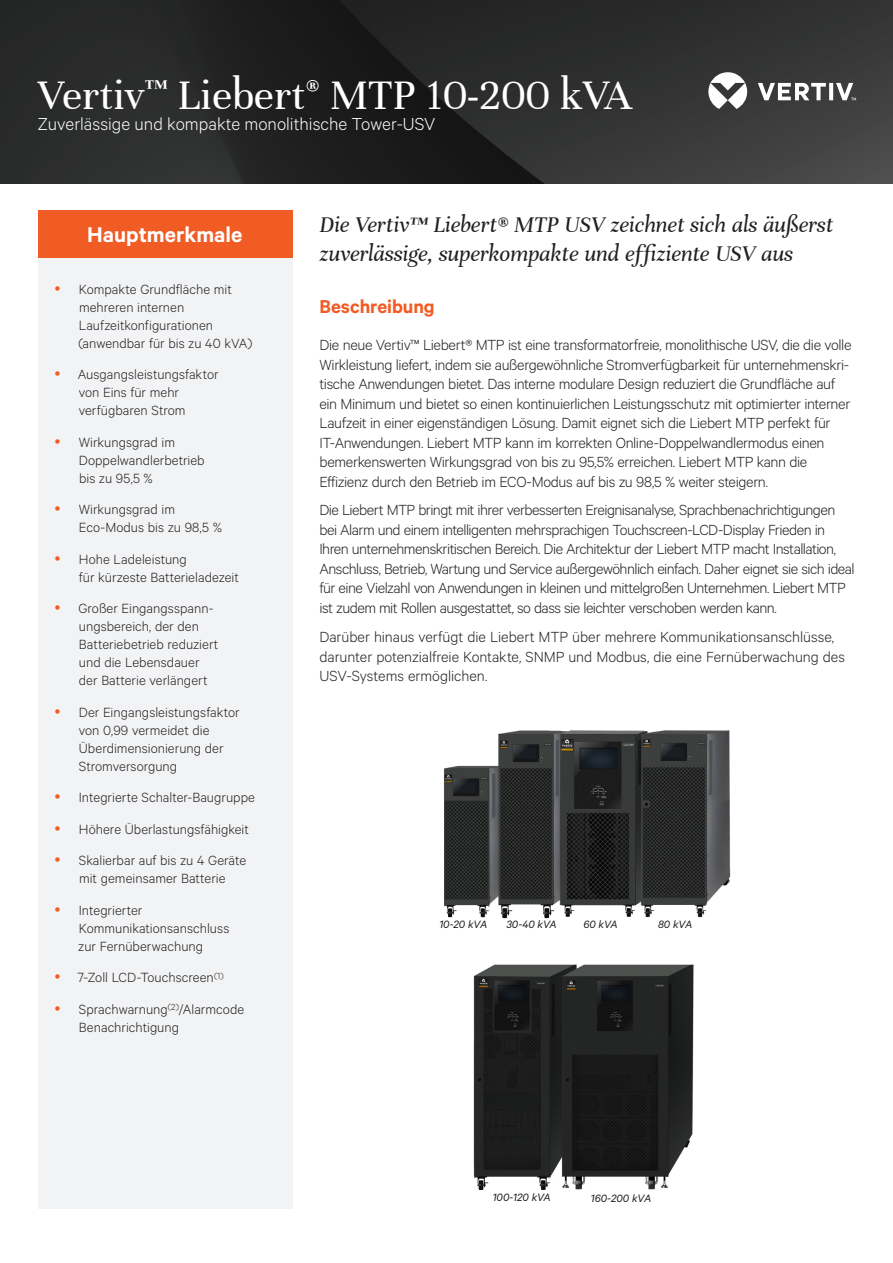
<style>
.page{position:relative;width:893px;height:1263px;background:#fff}
.page>*{position:absolute;margin:0;border:0;box-sizing:border-box;transform-origin:0 0}
.Vertiv_Header_Title{font:45px "Unna";color:#fff}
.Vertiv_Lead-in{font:italic 24px/28.8px "Unna";letter-spacing:-.005em;color:#231f20}
.Orange_Box_Heading{font:600 24px "Calibre";color:#fff}
.Vertiv_Orange_Main_H{font:600 21px "Calibre";letter-spacing:-.005em;color:#f15b24}
.Vertiv_Header_Subtit{font:300 19.5px "Calibre";color:#fff}
.Vertiv_Body_Text{font:300 16.5px/19.5px "Calibre";letter-spacing:-.025em;color:#231f20}
.Vertiv_Body_Text-2{font:300 16.5px/19.8px "Calibre";letter-spacing:-.005em;color:#231f20}
.t1{font:300 15px/18px "Calibre";color:#231f20}
.Vertiv_Header_Subtit-2{font:italic 12px "Calibre";color:#231f20}
</style>
<div class="page">
<img style="left:0;top:0;width:893px;height:183px">
<svg style="left:708px;top:72px;width:148px;height:37px"></svg>
<div style="left:38px;top:258px;width:254px;height:951px;background:#f2f3f4"></div>
<div style="left:38px;top:211px;width:254px;height:47px;background:#f15b24"></div>
<img style="left:444px;top:730px;width:287px;height:189px">
<img style="left:473px;top:964px;width:221px;height:226px">
<p class="Vertiv_Header_Title" style="left:38px;top:69px;width:596px">Vertiv<sup>™</sup> Liebert<sup>®</sup> MTP 10-200 kVA</p>
<p class="Vertiv_Header_Subtit" style="left:38px;top:112px;width:399px">Zuverlässige und kompakte monolithische Tower-USV</p>
<p class="Orange_Box_Heading" style="left:87px;top:220px;width:157px">Hauptmerkmale</p>
<p class="t1" style="left:78px;top:279px;width:176px">Kompakte Grundfläche mit mehreren internen<br>Laufzeitkonfigurationen (anwendbar für bis zu 40 kVA)</p>
<p class="t1" style="left:78px;top:365px;width:142px">Ausgangsleistungsfaktor von Eins für mehr verfügbaren Strom</p>
<p class="t1" style="left:79px;top:432px;width:127px">Wirkungsgrad im<br>Doppelwandlerbetrieb bis zu 95,5 %</p>
<p class="t1" style="left:79px;top:500px;width:145px">Wirkungsgrad im<br>Eco-Modus bis zu 98,5 %</p>
<p class="t1" style="left:79px;top:549px;width:161px">Hohe Ladeleistung<br>für kürzeste Batterieladezeit</p>
<p class="t1" style="left:78px;top:599px;width:141px">Großer Eingangsspann&shy;ungsbereich, der den<br>Batteriebetrieb reduziert und die Lebensdauer der Batterie verlängert</p>
<p class="t1" style="left:79px;top:702px;width:162px">Der Eingangsleistungsfaktor von 0,99 vermeidet die<br>Überdimensionierung der<br>Stromversorgung</p>
<p class="t1" style="left:79px;top:788px;width:178px">Integrierte Schalter-Baugruppe</p>
<p class="t1" style="left:79px;top:819px;width:172px">Höhere Überlastungsfähigkeit</p>
<p class="t1" style="left:79px;top:851px;width:169px">Skalierbar auf bis zu 4 Geräte mit gemeinsamer Batterie</p>
<p class="t1" style="left:78px;top:900px;width:153px">Integrierter<br>Kommunikationsanschluss zur Fernüberwachung</p>
<p class="t1" style="left:77px;top:968px;width:148px">7-Zoll LCD-Touchscreen<sup>(1)</sup></p>
<p class="t1" style="left:79px;top:999px;width:167px">Sprachwarnung<sup>(2)</sup>/Alarmcode<br>Benachrichtigung</p>
<p class="Vertiv_Lead-in" style="left:319px;top:210px;width:515px">Die Vertiv™ Liebert® MTP USV zeichnet sich als äußerst zuverlässige, superkompakte und effiziente USV aus</p>
<p class="Vertiv_Orange_Main_H" style="left:319px;top:294px;width:117px">Beschreibung</p>
<p class="Vertiv_Body_Text" style="left:319px;top:335px;width:534px">Die neue Vertiv™ Liebert® MTP ist eine transformatorfreie, monolithische USV, die die volle Wirkleistung liefert, indem sie außergewöhnliche Stromverfügbarkeit für unternehmenskri&shy;tische Anwendungen bietet. Das interne modulare Design reduziert die Grundfläche auf ein Minimum und bietet so einen kontinuierlichen Leistungsschutz mit optimierter interner Laufzeit in einer eigenständigen Lösung. Damit eignet sich die Liebert MTP perfekt für IT-Anwendungen. Liebert MTP kann im korrekten Online-Doppelwandlermodus einen bemerkenswerten Wirkungsgrad von bis zu 95,5% erreichen. Liebert MTP kann die Effizienz durch den Betrieb im ECO-Modus auf bis zu 98,5 % weiter steigern.</p>
<p class="Vertiv_Body_Text" style="left:319px;top:500px;width:537px">Die Liebert MTP bringt mit ihrer verbesserten Ereignisanalyse, Sprachbenachrichtigungen bei Alarm und einem intelligenten mehrsprachigen Touchscreen-LCD-Display Frieden in Ihren unternehmenskritischen Bereich. Die Architektur der Liebert MTP macht Installation, Anschluss, Betrieb, Wartung und Service außergewöhnlich einfach. Daher eignet sie sich ideal für eine Vielzahl von Anwendungen in kleinen und mittelgroßen Unternehmen. Liebert MTP ist zudem mit Rollen ausgestattet, so dass sie leichter verschoben werden kann.</p>
<p class="Vertiv_Body_Text-2" style="left:319px;top:626px;width:527px">Darüber hinaus verfügt die Liebert MTP über mehrere Kommunikationsanschlüsse, darunter potenzialfreie Kontakte, SNMP und Modbus, die eine Fernüberwachung des<br>USV-Systems ermöglichen.</p>
<p class="Vertiv_Header_Subtit-2" style="left:439px;top:918px;width:49px">10-20 kVA</p>
<p class="Vertiv_Header_Subtit-2" style="left:506px;top:918px;width:52px">30-40 kVA</p>
<p class="Vertiv_Header_Subtit-2" style="left:583px;top:918px;width:36px">60 kVA</p>
<p class="Vertiv_Header_Subtit-2" style="left:658px;top:918px;width:36px">80 kVA</p>
<p class="Vertiv_Header_Subtit-2" style="left:493px;top:1190px;width:60px">100-120 kVA</p>
<p class="Vertiv_Header_Subtit-2" style="left:591px;top:1191px;width:62px">160-200 kVA</p>
</div>
